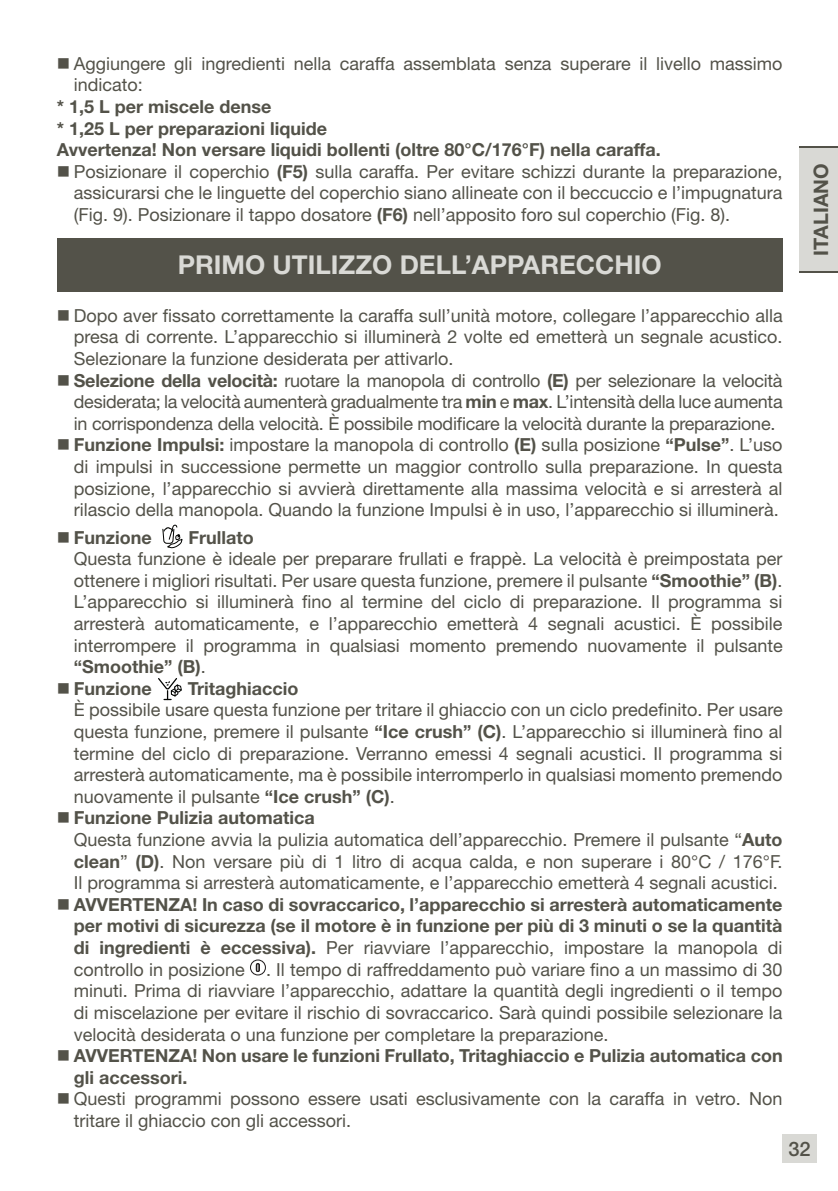
<style>
.page{position:relative;width:838px;height:1191px;background:#fff}
.page>*{position:absolute;margin:0;border:0;box-sizing:border-box;transform-origin:0 0}
.t1{font:700 26px "Helvetica Neue LT Std";color:#d9d9d5}
.t2{font:700 20px "Helvetica Neue LT Std";color:#535249}
.t3{font:500 20px "Helvetica Neue LT Std";color:#535249}
.t4{font:18px/21.6px "Helvetica Neue LT Std";color:#535249}
.t5{font:700 18px/21.6px "Helvetica Neue LT Std";color:#535249}
.s1{font-weight:700}
</style>
<div class="page">
<div style="left:783px;top:1134px;width:34px;height:28px;background:#d9d9d5"></div>
<div style="left:800px;top:146px;width:38px;height:126px;background:#d9d9d5"></div>
<hr style="left:800px;top:271px;width:38px;height:1px;background:#535249">
<hr style="left:800px;top:146px;width:38px;height:1px;background:#535249">
<div style="left:57px;top:238px;width:726px;height:54px;background:#535249"></div>
<svg style="left:162px;top:524px;width:21px;height:25px"></svg>
<svg style="left:158px;top:678px;width:24px;height:22px"></svg>
<div style="left:250px;top:959px;width:16px;height:16px;border:1px solid #231f20;border-radius:50%"></div>
<svg style="left:256px;top:963px;width:4px;height:9px"></svg>
<p class="t4" style="left:74px;top:52px;width:710px">Aggiungere gli ingredienti nella caraffa assemblata senza superare il livello massimo indicato:</p>
<p class="t5" style="left:57px;top:95px;width:216px">* 1,5 L per miscele dense</p>
<p class="t5" style="left:57px;top:117px;width:272px">* 1,25 L per preparazioni liquide</p>
<p class="t5" style="left:57px;top:139px;width:605px">Avvertenza! Non versare liquidi bollenti (oltre 80°C/176°F) nella caraffa.</p>
<p class="t4" style="left:74px;top:160px;width:710px">Posizionare il coperchio <span class="s1">(F5)</span> sulla caraffa. Per evitare schizzi durante la preparazione,</p>
<p class="t4" style="left:74px;top:182px;width:710px">assicurarsi che le linguette del coperchio siano allineate con il beccuccio e l’impugnatura</p>
<p class="t4" style="left:74px;top:203px;width:658px">(Fig. 9). Posizionare il tappo dosatore <span class="s1">(F6)</span> nell’apposito foro sul coperchio (Fig. 8).</p>
<h1 class="t1" style="left:178px;top:249px;width:485px">PRIMO UTILIZZO DELL’APPARECCHIO</h1>
<p class="t4" style="left:74px;top:304px;width:710px">Dopo aver fissato correttamente la caraffa sull’unità motore, collegare l’apparecchio alla presa di corrente. L’apparecchio si illuminerà 2 volte ed emetterà un segnale acustico.<br>Selezionare la funzione desiderata per attivarlo.<br><span class="s1">Selezione della velocità:</span> ruotare la manopola di controllo <span class="s1">(E)</span> per selezionare la velocità desiderata; la velocità aumenterà gradualmente tra <span class="s1">min</span> e <span class="s1">max</span>. L’intensità della luce aumenta in corrispondenza della velocità. È possibile modificare la velocità durante la preparazione.<br><span class="s1">Funzione Impulsi:</span> impostare la manopola di controllo <span class="s1">(E)</span> sulla posizione <span class="s1">“Pulse”</span>. L’uso di impulsi in successione permette un maggior controllo sulla preparazione. In questa posizione, l’apparecchio si avvierà direttamente alla massima velocità e si arresterà al rilascio della manopola. Quando la funzione Impulsi è in uso, l’apparecchio si illuminerà.</p>
<p class="t5" style="left:74px;top:526px;width:80px">Funzione</p>
<p class="t5" style="left:188px;top:526px;width:67px">Frullato</p>
<p class="t4" style="left:74px;top:548px;width:710px">Questa funzione è ideale per preparare frullati e frappè. La velocità è preimpostata per ottenere i migliori risultati. Per usare questa funzione, premere il pulsante <span class="s1">“Smoothie” (B)</span>.<br>L’apparecchio si illuminerà fino al termine del ciclo di preparazione. Il programma si arresterà automaticamente, e l’apparecchio emetterà 4 segnali acustici. È possibile interrompere il programma in qualsiasi momento premendo nuovamente il pulsante <span class="s1">“Smoothie” (B)</span>.<br><span class="s1">Funzione</span></p>
<p class="t5" style="left:188px;top:677px;width:112px">Tritaghiaccio</p>
<p class="t4" style="left:74px;top:699px;width:710px">È possibile usare questa funzione per tritare il ghiaccio con un ciclo predefinito. Per usare questa funzione, premere il pulsante <span class="s1">“Ice crush” (C)</span>. L’apparecchio si illuminerà fino al termine del ciclo di preparazione. Verranno emessi 4 segnali acustici. Il programma si arresterà automaticamente, ma è possibile interromperlo in qualsiasi momento premendo nuovamente il pulsante <span class="s1">“Ice crush” (C)</span>.<br><span class="s1">Funzione Pulizia automatica<br></span>Questa funzione avvia la pulizia automatica dell’apparecchio. Premere il pulsante “<span class="s1">Auto clean</span>” <span class="s1">(D)</span>. Non versare più di 1 litro di acqua calda, e non superare i 80°C / 176°F.<br>Il programma si arresterà automaticamente, e l’apparecchio emetterà 4 segnali acustici.</p>
<p class="t4" style="left:74px;top:893px;width:710px;text-align:justify"><span class="s1">AVVERTENZA! In caso di sovraccarico, l’apparecchio si arresterà automaticamente per motivi di sicurezza (se il motore è in funzione per più di 3 minuti o se la quantità di ingredienti è eccessiva).</span> Per riavviare l’apparecchio, impostare la manopola di controllo in posizione . Il tempo di raffreddamento può variare fino a un massimo di 30 minuti. Prima di riavviare l’apparecchio, adattare la quantità degli ingredienti o il tempo di miscelazione per evitare il rischio di sovraccarico. Sarà quindi possibile selezionare la velocità desiderata o una funzione per completare la preparazione.</p>
<p class="t5" style="left:74px;top:1044px;width:710px">AVVERTENZA! Non usare le funzioni Frullato, Tritaghiaccio e Pulizia automatica con gli accessori.</p>
<p class="t4" style="left:74px;top:1088px;width:710px">Questi programmi possono essere usati esclusivamente con la caraffa in vetro. Non tritare il ghiaccio con gli accessori.</p>
<p class="t2" style="left:809px;top:255px;width:94px;rotate:-90deg">ITALIANO</p>
<p class="t3" style="left:788px;top:1136px;width:24px">32</p>
</div>
